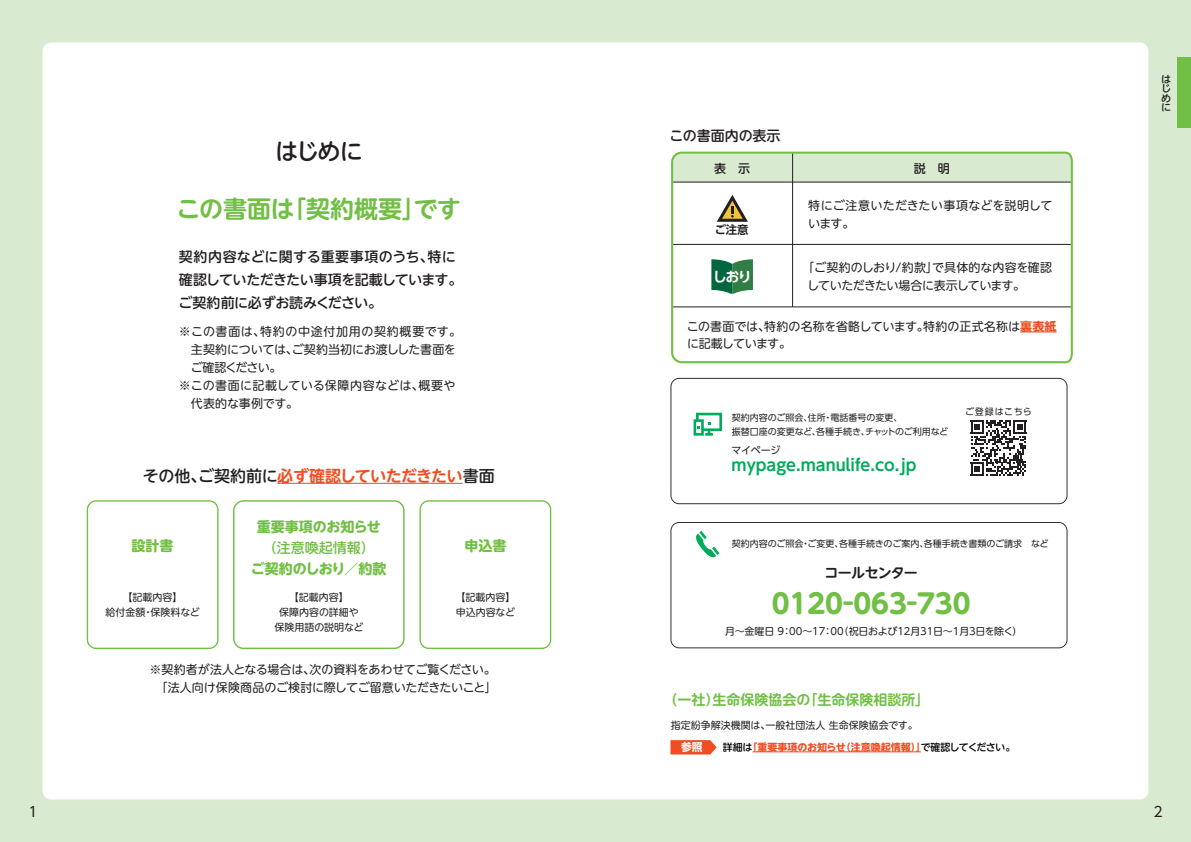
<style>
.page{position:relative;width:1191px;height:842px;background:#d8ebd0}
.page>*{position:absolute;margin:0;border:0;box-sizing:border-box;transform-origin:0 0}
.t1{font:700 27px "UD Shin M Go Pro";color:#71bf44}
.t2{font:700 24px "UD Shin M Go Pro De";color:#71bf44}
.t3{font:500 23px "UD Shin M Go Pro";color:#231f20}
.t4{font:700 16px "UD Shin M Go Pro De";letter-spacing:-.035em;color:#f04d22}
.t5{font:700 16px "UD Shin Go Pro De";color:#00ab5b}
.t6{font:500 14px/23px "UD Shin M Go Pro";letter-spacing:-.015em;color:#231f20}
.t7{font:700 14px "UD Shin M Go Pro";color:#71bf44}
.t8{font:700 14px "UD Shin M Go Pro De";color:#71bf44}
.t9{font:500 14px "UD Shin M Go Pro";color:#71bf44}
.t10{font:700 14px "UD Shin M Go Pro De";letter-spacing:-.06em;color:#231f20}
.t11{font:700 14px "UD Shin Go Pro De";color:#fff}
.t12{font:14px "UD Shin Go Pro";color:#231f20}
.t13{font:12px/18px "UD Shin M Go Pro";color:#231f20}
.t14{font:12px/18px "UD Shin M Go Pro";letter-spacing:-.03em;color:#231f20}
.t15{font:12px "UD Shin M Go Pro";letter-spacing:.055em;color:#231f20}
.t16{font:12px "UD Shin M Go Pro";letter-spacing:.025em;color:#231f20}
.t17{font:12px "UD Shin M Go Pro";letter-spacing:-.075em;color:#231f20}
.t18{font:500 12px "UD Shin M Go Pro";color:#231f20}
.t19{font:700 11.4px "UD Shin Go Pro De";color:#231f20}
.t20{font:700 10.8px "UD Shin Go Pro";color:#fff}
.t21{font:10px/15px "UD Shin M Go Pro";color:#231f20;text-align:center}
.t22{font:10px "UD Shin M Go Pro";letter-spacing:-.02em;color:#231f20}
.t23{font:700 10px "UD Shin M Go Pro";color:#f04d22}
.t24{font:10px "UD Shin Go Pro";letter-spacing:-.03em;color:#231f20}
.t25{font:500 10px/9.6px "UD Shin M Go Pro";color:#231f20;text-align:justify}
.t26{font:9px/13.5px "UD Shin Go Pro";color:#231f20}
.t27{font:9px "UD Shin Go Pro";letter-spacing:.07em;color:#231f20}
.s1{font-family:"UD Shin M Go Pro";font-weight:500;color:#231f20}
.s2{font-weight:700;color:#f04d22}
.s3{font-weight:500;color:#030303}
</style>
<div class="page">
<div style="left:43px;top:43px;width:1105px;height:756px;background:#fff;border-radius:9px"></div>
<div style="left:1176px;top:57px;width:15px;height:71px;background:#71bf44"></div>
<hr style="left:277px;top:483px;width:186px;height:1px;background:#f04d22">
<div style="left:87px;top:500px;width:131px;height:149px;border:1px solid #71bf44;border-radius:9px"></div>
<div style="left:419px;top:500px;width:132px;height:149px;border:1px solid #71bf44;border-radius:9px"></div>
<div style="left:233px;top:500px;width:171px;height:149px;border:1px solid #71bf44;border-radius:10px"></div>
<svg style="left:671px;top:152px;width:401px;height:211px"></svg>
<hr style="left:673px;top:182px;width:397px;height:1px;background:#231f20">
<hr style="left:673px;top:244px;width:397px;height:1px;background:#231f20">
<hr style="left:792px;top:154px;width:1px;height:153px;background:#231f20">
<svg style="left:716px;top:195px;width:32px;height:27px"></svg>
<hr style="left:673px;top:307px;width:397px;height:1px;background:#231f20">
<hr style="left:1020px;top:332px;width:36px;height:1px;background:#f04d22">
<svg style="left:711px;top:259px;width:42px;height:35px"></svg>
<svg style="left:670px;top:740px;width:46px;height:14px"></svg>
<hr style="left:752px;top:752px;width:169px;height:1px;background:#f04d22">
<svg style="left:670px;top:522px;width:397px;height:126px"></svg>
<svg style="left:670px;top:378px;width:397px;height:126px"></svg>
<svg style="left:692px;top:531px;width:27px;height:29px"></svg>
<h3 class="t3" style="left:275px;top:132px;width:89px">はじめに</h3>
<h2 class="t2" style="left:176px;top:190px;width:286px">この書面は「契約概要」です</h2>
<p class="t6" style="left:179px;top:245px;width:285px">契約内容などに関する重要事項のうち、特に確認していただきたい事項を記載しています。ご契約前に必ずお読みください。</p>
<p class="t15" style="left:179px;top:322px;width:284px">※この書面は、特約の中途付加用の契約概要です。</p>
<p class="t13" style="left:191px;top:340px;width:266px">主契約については、ご契約当初にお渡しした書面を</p>
<p class="t17" style="left:191px;top:358px;width:92px">ご確認ください。</p>
<p class="t16" style="left:179px;top:376px;width:278px">※この書面に記載している保障内容などは、概要や</p>
<p class="t13" style="left:191px;top:394px;width:109px">代表的な事例です。</p>
<h3 class="t4" style="left:143px;top:463px;width:353px"><span class="s1">その他、ご契約前に</span>必ず確認していただきたい<span class="s1">書面</span></h3>
<p class="t7" style="left:132px;top:534px;width:43px">設計書</p>
<p class="t21" style="left:106px;top:589px;width:96px">【記載内容】<br>給付金額・保険料など</p>
<p class="t7" style="left:257px;top:515px;width:125px">重要事項のお知らせ</p>
<p class="t9" style="left:263px;top:536px;width:113px">（注意喚起情報）</p>
<p class="t7" style="left:251px;top:557px;width:137px">ご契約のしおり／約款</p>
<p class="t21" style="left:274px;top:589px;width:91px">【記載内容】<br>保障内容の詳細や保険用語の説明など</p>
<p class="t7" style="left:464px;top:534px;width:43px">申込書</p>
<p class="t21" style="left:455px;top:589px;width:61px;text-align:left">【記載内容】申込内容など</p>
<p class="t13" style="left:149px;top:660px;width:349px">※契約者が法人となる場合は、次の資料をあわせてご覧ください。　「法人向け保険商品のご検討に際してご留意いただきたいこと」</p>
<p class="t6" style="left:669px;top:123px;width:112px">この書面内の表示</p>
<p class="t18" style="left:714px;top:159px;width:37px">表　示</p>
<p class="t18" style="left:913px;top:159px;width:37px">説　明</p>
<p class="t13" style="left:808px;top:196px;width:246px">特にご注意いただきたい事項などを説明しています。</p>
<p class="t19" style="left:715px;top:220px;width:35px">ご注意</p>
<p class="t14" style="left:807px;top:258px;width:246px;text-indent:-5px">「ご契約のしおり/約款」で具体的な内容を確認していただきたい場合に表示しています。</p>
<p class="t13" style="left:686px;top:317px;width:371px;line-height:17px">この書面では、特約の名称を省略しています。特約の正式名称は<span class="s2">裏表紙</span>に記載しています。</p>
<p class="t11" style="left:713px;top:265px;width:40px">しおり</p>
<p class="t26" style="left:731px;top:411px;width:218px">契約内容のご照会、住所・電話番号の変更、<br>振替口座の変更など、各種手続き、チャットのご利用など</p>
<p class="t24" style="left:731px;top:442px;width:51px">マイページ</p>
<h3 class="t5" style="left:731px;top:451px;width:186px">mypage.manulife.co.jp</h3>
<p class="t27" style="left:965px;top:404px;width:68px">ご登録はこちら</p>
<p class="t26" style="left:731px;top:537px;width:318px">契約内容のご照会・ご変更、各種手続きのご案内、各種手続き書類のご請求　など</p>
<p class="t10" style="left:824px;top:561px;width:95px">コールセンター</p>
<h1 class="t1" style="left:772px;top:581px;width:200px">0120－063－730</h1>
<p class="t22" style="left:725px;top:623px;width:298px">月～金曜日 9：00～17：00（祝日および12月31日～1月3日を除く）</p>
<p class="t8" style="left:663px;top:689px;width:260px">（一社）生命保険協会の｢生命保険相談所｣</p>
<p class="t21" style="left:670px;top:717px;width:248px">指定紛争解決機関は、一般社団法人 生命保険協会です。</p>
<p class="t20" style="left:681px;top:738px;width:23px">参照</p>
<p class="t23" style="left:723px;top:739px;width:294px"><span class="s3">詳細は</span>「重要事項のお知らせ（注意喚起情報）」<span class="s3">で確認してください。</span></p>
<p class="t25" style="left:1161px;top:73px;width:11px">はじめに</p>
<p class="t12" style="left:28px;top:800px;width:11px">1</p>
<p class="t12" style="left:1153px;top:800px;width:11px">2</p>
</div>
